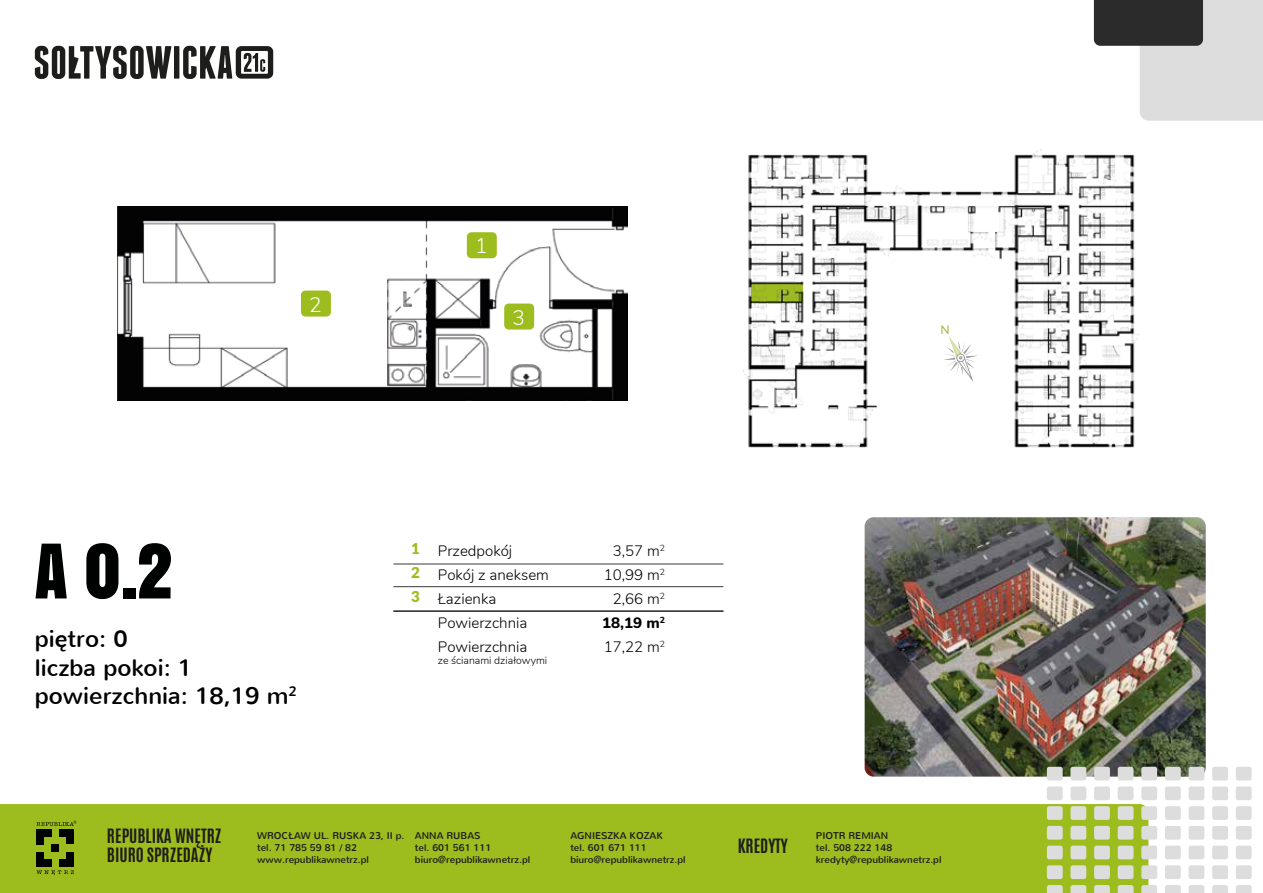
<style>
.page{position:relative;width:1263px;height:893px;background:#fff}
.page>*{position:absolute;margin:0;border:0;box-sizing:border-box;transform-origin:0 0}
.t1{font:70.5px "Anton";color:#000101}
.t2{font:23.85px/28.7px "Nunito";color:#000101}
.t3{font:300 20.85px "Nunito";color:#fff}
.t4{font:700 16.5px/19.8px "Antonio";color:#1d1d1b}
.t5{font:300 15px/24px "Nunito";color:#000101}
.t6{font:900 15px/24px "Lato";color:#9dbc1d;text-align:justify}
.t7{font:12.15px "Lato";color:#9dbb3a}
.t8{font:300 10.5px "Nunito";color:#000101}
.t9{font:9.75px/11.7px "Nunito";color:#1d1d1b}
.s1{font-weight:700;font-style:italic}
.s2{font-weight:800}
</style>
<div class="page">
<img style="left:117px;top:207px;width:510px;height:193px">
<img style="left:865px;top:517px;width:341px;height:260px">
<svg style="left:1094px;top:0;width:169px;height:121px;background:#a9a9a9"></svg>
<div style="left:0;top:804px;width:1148px;height:89px;background:#9dbc1d"></div>
<svg style="left:36px;top:870px;width:38px;height:5px"></svg>
<div style="left:37px;top:829px;width:7px;height:7px;background:#000101"></div>
<div style="left:44px;top:829px;width:7px;height:7px;background:#000101"></div>
<div style="left:59px;top:829px;width:7px;height:7px;background:#000101"></div>
<div style="left:67px;top:829px;width:7px;height:7px;background:#000101"></div>
<div style="left:67px;top:837px;width:7px;height:7px;background:#000101"></div>
<div style="left:37px;top:837px;width:7px;height:7px;background:#000101"></div>
<div style="left:52px;top:845px;width:7px;height:7px;background:#000101"></div>
<div style="left:37px;top:860px;width:7px;height:7px;background:#000101"></div>
<div style="left:44px;top:860px;width:7px;height:7px;background:#000101"></div>
<div style="left:37px;top:852px;width:7px;height:7px;background:#000101"></div>
<div style="left:59px;top:860px;width:7px;height:7px;background:#000101"></div>
<div style="left:67px;top:860px;width:7px;height:7px;background:#000101"></div>
<div style="left:67px;top:852px;width:7px;height:7px;background:#000101"></div>
<svg style="left:36px;top:821px;width:40px;height:5px"></svg>
<hr style="left:393px;top:586px;width:330px;height:1px;background:#3a3938">
<hr style="left:393px;top:564px;width:330px;height:1px;background:#3a3938">
<hr style="left:393px;top:610px;width:330px;height:2px;background:#3a3938">
<svg style="left:35px;top:46px;width:136px;height:33px"></svg>
<div style="left:174px;top:46px;width:5px;height:33px;background:#1d1d1b"></div>
<svg style="left:183px;top:46px;width:90px;height:33px"></svg>
<svg style="left:1047px;top:767px;width:16px;height:13px"></svg>
<svg style="left:1070px;top:767px;width:16px;height:13px"></svg>
<svg style="left:1094px;top:767px;width:16px;height:13px"></svg>
<svg style="left:1118px;top:767px;width:15px;height:13px"></svg>
<svg style="left:1141px;top:767px;width:16px;height:13px"></svg>
<svg style="left:1165px;top:767px;width:16px;height:13px"></svg>
<svg style="left:1188px;top:767px;width:16px;height:13px"></svg>
<svg style="left:1212px;top:767px;width:16px;height:13px"></svg>
<svg style="left:1236px;top:767px;width:16px;height:13px"></svg>
<svg style="left:1047px;top:786px;width:16px;height:14px"></svg>
<svg style="left:1070px;top:786px;width:16px;height:14px"></svg>
<svg style="left:1094px;top:786px;width:16px;height:14px"></svg>
<svg style="left:1118px;top:786px;width:15px;height:14px"></svg>
<svg style="left:1141px;top:786px;width:16px;height:14px"></svg>
<svg style="left:1165px;top:786px;width:16px;height:14px"></svg>
<svg style="left:1188px;top:786px;width:16px;height:14px"></svg>
<svg style="left:1212px;top:786px;width:16px;height:14px"></svg>
<svg style="left:1236px;top:786px;width:16px;height:14px"></svg>
<svg style="left:1047px;top:806px;width:16px;height:14px"></svg>
<svg style="left:1070px;top:806px;width:16px;height:14px"></svg>
<svg style="left:1094px;top:806px;width:16px;height:14px"></svg>
<svg style="left:1118px;top:806px;width:15px;height:14px"></svg>
<svg style="left:1141px;top:806px;width:16px;height:14px"></svg>
<svg style="left:1165px;top:806px;width:16px;height:14px"></svg>
<svg style="left:1188px;top:806px;width:16px;height:14px"></svg>
<svg style="left:1212px;top:806px;width:16px;height:14px"></svg>
<svg style="left:1236px;top:806px;width:16px;height:14px"></svg>
<svg style="left:1047px;top:826px;width:16px;height:14px"></svg>
<svg style="left:1070px;top:826px;width:16px;height:14px"></svg>
<svg style="left:1094px;top:826px;width:16px;height:14px"></svg>
<svg style="left:1118px;top:826px;width:15px;height:14px"></svg>
<svg style="left:1141px;top:826px;width:16px;height:14px"></svg>
<svg style="left:1165px;top:826px;width:16px;height:14px"></svg>
<svg style="left:1188px;top:826px;width:16px;height:14px"></svg>
<svg style="left:1212px;top:826px;width:16px;height:14px"></svg>
<svg style="left:1236px;top:826px;width:16px;height:14px"></svg>
<svg style="left:1047px;top:846px;width:16px;height:13px"></svg>
<svg style="left:1070px;top:846px;width:16px;height:13px"></svg>
<svg style="left:1094px;top:846px;width:16px;height:13px"></svg>
<svg style="left:1118px;top:846px;width:15px;height:13px"></svg>
<svg style="left:1141px;top:846px;width:16px;height:13px"></svg>
<svg style="left:1165px;top:846px;width:16px;height:13px"></svg>
<svg style="left:1188px;top:846px;width:16px;height:13px"></svg>
<svg style="left:1212px;top:846px;width:16px;height:13px"></svg>
<svg style="left:1236px;top:846px;width:16px;height:13px"></svg>
<svg style="left:1047px;top:865px;width:16px;height:14px"></svg>
<svg style="left:1070px;top:865px;width:16px;height:14px"></svg>
<svg style="left:1094px;top:865px;width:16px;height:14px"></svg>
<svg style="left:1118px;top:865px;width:15px;height:14px"></svg>
<svg style="left:1141px;top:865px;width:16px;height:14px"></svg>
<svg style="left:1165px;top:865px;width:16px;height:14px"></svg>
<svg style="left:1188px;top:865px;width:16px;height:14px"></svg>
<svg style="left:1212px;top:865px;width:16px;height:14px"></svg>
<svg style="left:1236px;top:865px;width:16px;height:14px"></svg>
<svg style="left:1047px;top:885px;width:16px;height:8px"></svg>
<svg style="left:1070px;top:885px;width:16px;height:8px"></svg>
<svg style="left:1094px;top:885px;width:16px;height:8px"></svg>
<svg style="left:1118px;top:885px;width:15px;height:8px"></svg>
<svg style="left:1141px;top:885px;width:16px;height:8px"></svg>
<svg style="left:1165px;top:885px;width:16px;height:8px"></svg>
<svg style="left:1188px;top:885px;width:16px;height:8px"></svg>
<svg style="left:1212px;top:885px;width:16px;height:8px"></svg>
<svg style="left:1236px;top:885px;width:16px;height:8px"></svg>
<svg style="left:467px;top:232px;width:30px;height:26px"></svg>
<svg style="left:301px;top:291px;width:30px;height:26px"></svg>
<svg style="left:504px;top:304px;width:30px;height:26px"></svg>
<img style="left:743px;top:61px;width:411px;height:477px">
<h3 class="t3" style="left:309px;top:289px;width:14px">2</h3>
<h1 class="t1" style="left:35px;top:516px;width:139px">A 0.2</h1>
<h2 class="t2" style="left:35px;top:625px;width:264px">pi<span class="s1">ę</span>tro: 0<br>liczba pokoi: 1 powierzchnia: 18,19 m<sup>2</sup></h2>
<h3 class="t3" style="left:475px;top:231px;width:14px">1</h3>
<h3 class="t3" style="left:512px;top:302px;width:14px">3</h3>
<h3 class="t6" style="left:411px;top:536px;width:10px">1<br>2<br>3</h3>
<h3 class="t5" style="left:602px;top:538px;width:64px;text-align:right">3,57 m<sup>2<br></sup>10,99 m<sup>2<br></sup>2,66 m<sup>2<br></sup><span class="s2">18,19 m</span><sup>2<br></sup>17,22 m<sup>2</sup></h3>
<h3 class="t5" style="left:438px;top:538px;width:113px">Przedpokój<br>Pokój z aneksem<br>Łazienka<br>Powierzchnia<br>Powierzchnia</h3>
<p class="t8" style="left:438px;top:652px;width:111px">ze ścianami działowymi</p>
<p class="t7" style="left:940px;top:321px;width:11px">N</p>
<h3 class="t4" style="left:107px;top:826px;width:116px">REPUBLIKA WNĘTRZ<br>BIURO SPRZEDAŻY</h3>
<p class="t9" style="left:257px;top:830px;width:149px">WROCŁAW UL. RUSKA 23, II p. tel. 71 785 59 81 / 82 www.republikawnetrz.pl</p>
<p class="t9" style="left:570px;top:830px;width:117px">AGNIESZKA KOZAK<br>tel. 601 671 111 biuro@republikawnetrz.pl</p>
<p class="t9" style="left:415px;top:830px;width:117px">ANNA RUBAS<br>tel. 601 561 111 biuro@republikawnetrz.pl</p>
<p class="t9" style="left:816px;top:830px;width:127px">PIOTR REMIAN<br>tel. 508 222 148 kredyty@republikawnetrz.pl</p>
<h3 class="t4" style="left:738px;top:836px;width:52px">KREDYTY</h3>
</div>
